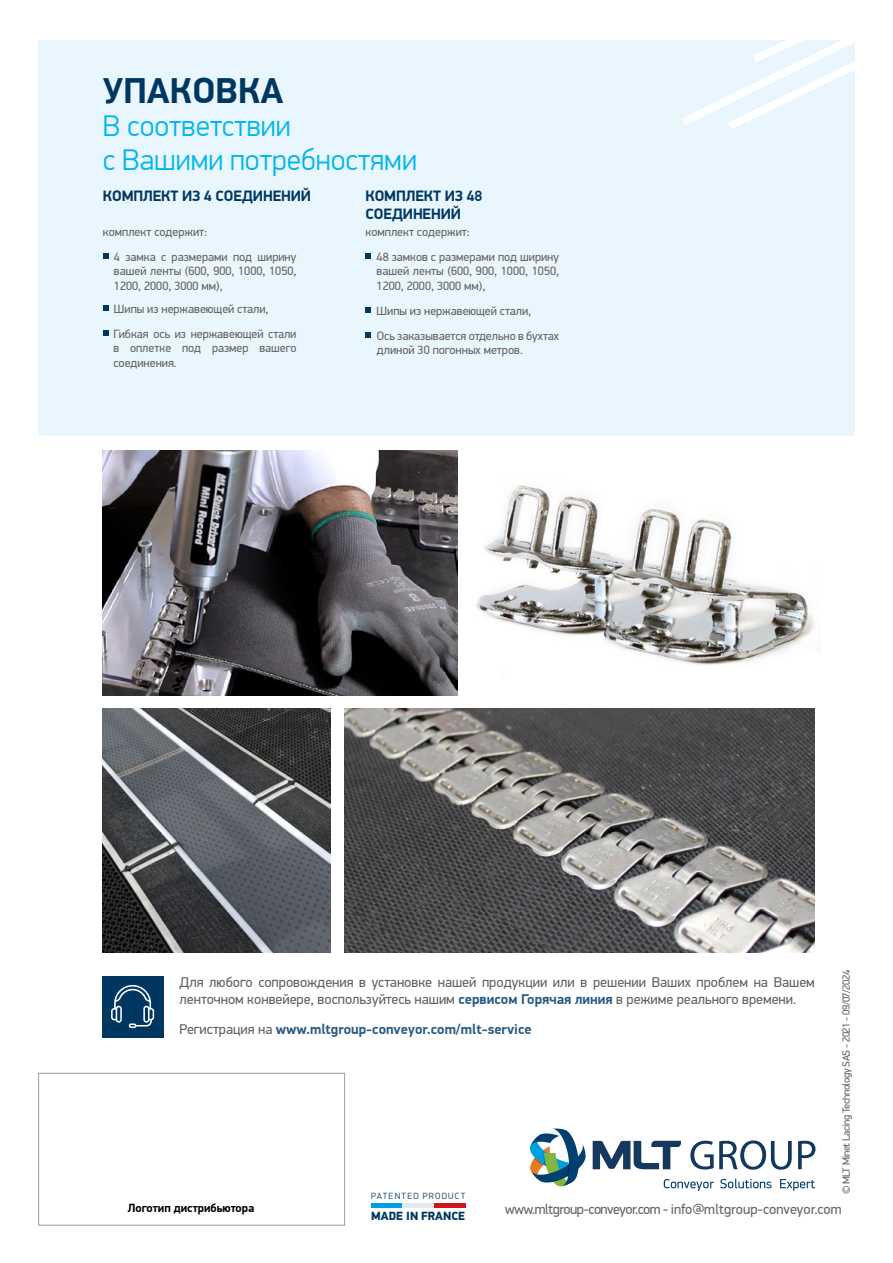
<style>
.page{position:relative;width:893px;height:1263px;background:#fff}
.page>*{position:absolute;margin:0;border:0;box-sizing:border-box;transform-origin:0 0}
.t1{font:700 36.15px "PF Din Display Pro";color:#003761}
.t2{font:300 30px/33.8px "PF Din Display Pro";color:#00b6ed}
.t3{font:700 15.15px/18.1px "PF Din Display Pro";letter-spacing:-.01em;color:#003761}
.t4{font:14.25px/17.1px "PF Din Display Pro";color:#646363}
.t5{font:14.25px "PF Din Display Pro";letter-spacing:-.02em;color:#646363}
.t6{font:700 14.25px "PF Din Display Pro";color:#2a5b84}
.t7{font:12.15px/24.9px "PF Din Display Pro";color:#646363}
.t8{font:700 12px "PF Din Display Pro";color:#000}
.t9{font:900 12px "PF Din Display Pro";color:#003761}
.t10{font:10.5px "PF Din Display Pro";letter-spacing:-.04em;color:#646363}
.t11{font:300 9px "PF Din Display Pro";letter-spacing:.13em;color:#003761}
.s1{font-weight:700;color:#2a5b84}
.s2{font-weight:400;color:#646363}
</style>
<div class="page">
<div style="left:38px;top:40px;width:817px;height:395px;background:#eaf6fe"></div>
<svg style="left:103px;top:253px;width:5px;height:6px"></svg>
<svg style="left:103px;top:306px;width:5px;height:5px"></svg>
<svg style="left:103px;top:330px;width:5px;height:6px"></svg>
<svg style="left:366px;top:253px;width:5px;height:6px"></svg>
<svg style="left:366px;top:307px;width:5px;height:6px"></svg>
<svg style="left:366px;top:332px;width:5px;height:6px"></svg>
<svg style="left:683px;top:40px;width:172px;height:89px"></svg>
<div style="left:38px;top:1073px;width:307px;height:152px;border:1px solid #9d9d9c"></div>
<hr style="left:371px;top:1203px;width:32px;height:4px;background:#009fe3">
<hr style="left:403px;top:1203px;width:31px;height:4px;background:#e3e9ec">
<hr style="left:434px;top:1203px;width:31px;height:4px;background:#cd1719">
<div style="left:102px;top:976px;width:61px;height:61px;background:#003761"></div>
<svg style="left:111px;top:985px;width:43px;height:43px"></svg>
<svg style="left:664px;top:1179px;width:50px;height:12px"></svg>
<svg style="left:720px;top:1179px;width:52px;height:9px"></svg>
<svg style="left:780px;top:1179px;width:35px;height:12px"></svg>
<svg style="left:530px;top:1128px;width:56px;height:58px"></svg>
<svg style="left:690px;top:1140px;width:102px;height:30px"></svg>
<svg style="left:798px;top:1141px;width:17px;height:28px"></svg>
<svg style="left:593px;top:1141px;width:88px;height:28px"></svg>
<img style="left:102px;top:451px;width:355px;height:244px">
<img style="left:476px;top:485px;width:338px;height:188px">
<img style="left:344px;top:708px;width:471px;height:244px">
<img style="left:102px;top:708px;width:228px;height:244px">
<h1 class="t1" style="left:103px;top:68px;width:182px">УПАКОВКА</h1>
<h2 class="t2" style="left:103px;top:110px;width:316px">В соответствии<br>с Вашими потребностями</h2>
<p class="t3" style="left:103px;top:187px;width:210px">КОМПЛЕКТ ИЗ 4 СОЕДИНЕНИЙ</p>
<p class="t3" style="left:366px;top:187px;width:118px">КОМПЛЕКТ ИЗ 48<br>СОЕДИНЕНИЙ</p>
<p class="t7" style="left:114px;top:220px;width:184px;text-indent:-11px">комплект содержит:<br>4 замка с размерами под ширину</p>
<p class="t7" style="left:114px;top:264px;width:184px;line-height:14.5px">вашей ленты (600, 900, 1000, 1050,<br>1200, 2000, 3000 мм),</p>
<p class="t7" style="left:113px;top:297px;width:185px">Шипы из нержавеющей стали,<br>Гибкая ось из нержавеющей стали</p>
<p class="t7" style="left:113px;top:341px;width:185px;line-height:14.5px">в оплетке под размер вашего соединения.</p>
<p class="t7" style="left:377px;top:220px;width:184px;text-indent:-11px">комплект содержит:<br>48 замков с размерами под ширину</p>
<p class="t7" style="left:377px;top:264px;width:184px;line-height:14.5px">вашей ленты (600, 900, 1000, 1050,<br>1200, 2000, 3000 мм),</p>
<p class="t7" style="left:377px;top:298px;width:184px">Шипы из нержавеющей стали,<br>Ось заказывается отдельно в бухтах</p>
<p class="t7" style="left:377px;top:338px;width:147px">длиной 30 погонных метров.</p>
<p class="t4" style="left:180px;top:973px;width:637px">Для любого сопровождения в установке нашей продукции или в решении Ваших проблем на Вашем ленточном конвейере, воспользуйтесь нашим <span class="s1">сервисом Горячая линия</span> в режиме реального времени.</p>
<p class="t6" style="left:180px;top:1020px;width:354px"><span class="s2">Регистрация на</span> www.mltgroup-conveyor.com/mlt-service</p>
<p class="t11" style="left:371px;top:1190px;width:96px">PATENTED PRODUCT</p>
<p class="t10" style="left:840px;top:1194px;width:226px;rotate:-90deg">© MLT Minet Lacing Technology SAS - 2021 - 09/07/2024</p>
<p class="t8" style="left:128px;top:1201px;width:128px">Логотип дистрибьютора</p>
<p class="t9" style="left:371px;top:1208px;width:96px">MADE IN FRANCE</p>
<p class="t5" style="left:505px;top:1201px;width:338px">www.mltgroup-conveyor.com - info@mltgroup-conveyor.com</p>
</div>
